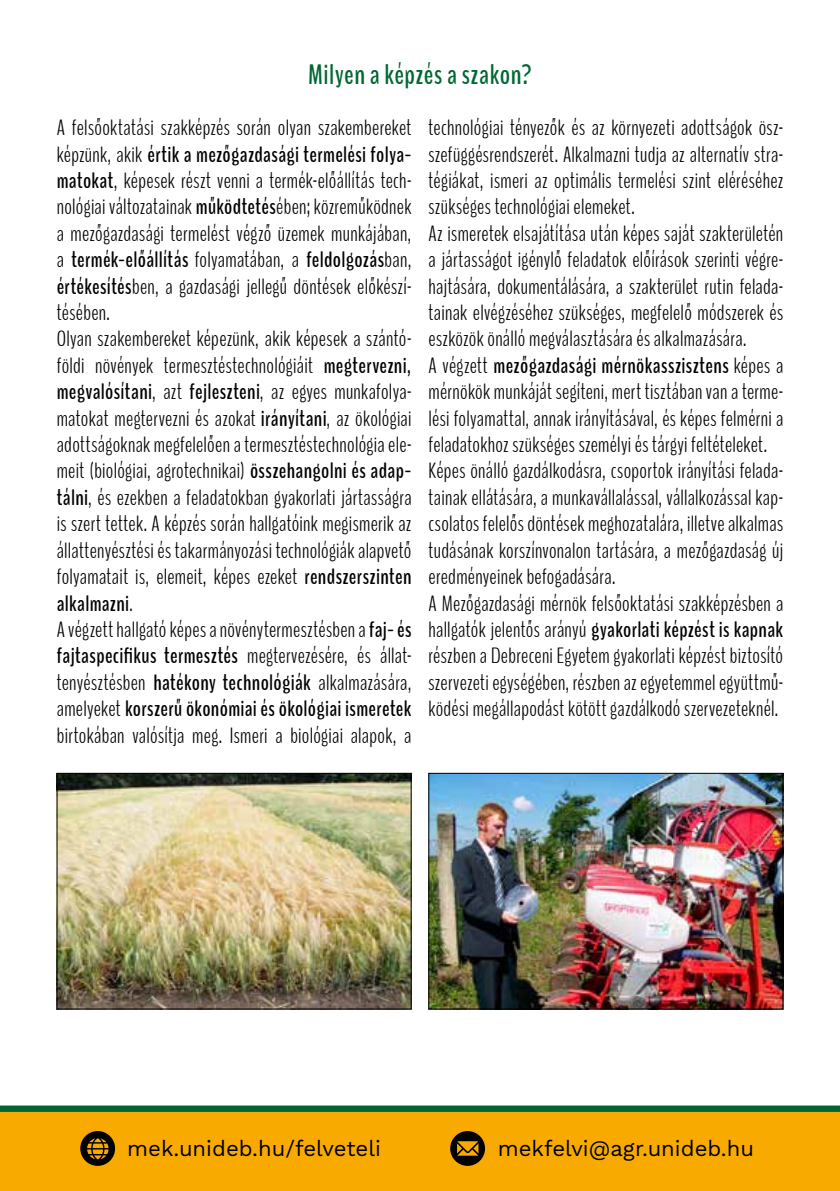
<style>
.page{position:relative;width:840px;height:1191px;background:#fff}
.page>*{position:absolute;margin:0;border:0;box-sizing:border-box;transform-origin:0 0}
.t1{font:700 28px "Bench Nine";letter-spacing:.02em;color:#006732}
.t2{font:300 22px/26.4px "Bench Nine";letter-spacing:.015em;color:#000}
.t3{font:22px "Work Sans";color:#000}
.s1{font-weight:700}
</style>
<div class="page">
<img style="left:59px;top:775px;width:350px;height:232px">
<div style="left:57px;top:773px;width:354px;height:236px;border:1px solid #000"></div>
<div style="left:0;top:1106px;width:839px;height:85px;background:#f8aa00"></div>
<div style="left:0;top:1106px;width:839px;height:6px;background:#006732"></div>
<svg style="left:80px;top:1131px;width:35px;height:34px"></svg>
<svg style="left:450px;top:1131px;width:35px;height:34px"></svg>
<img style="left:430px;top:775px;width:350px;height:232px">
<div style="left:428px;top:773px;width:354px;height:236px;border:1px solid #000"></div>
<p class="t1" style="left:308px;top:57px;width:225px">Milyen a képzés a szakon?</p>
<p class="t2" style="left:57px;top:115px;width:356px">A felsőoktatási szakképzés során olyan szakembereket képzünk, akik <span class="s1">értik a mezőgazdasági termelési folya&shy;matokat</span>, képesek részt venni a termék-előállítás tech&shy;nológiai változatainak <span class="s1">működtetés</span>ében; közreműködnek a mezőgazdasági termelést végző üzemek munkájában, a <span class="s1">termék-előállítás</span> folyamatában, a <span class="s1">feldolgozás</span>ban, <span class="s1">értékesítés</span>ben, a gazdasági jellegű döntések előkészí&shy;tésében.<br>Olyan szakembereket képezünk, akik képesek a szántó&shy;földi növények termesztéstechnológiáit <span class="s1">megtervezni, megvalósítani</span>, azt <span class="s1">fejleszteni</span>, az egyes munkafolya&shy;matokat megtervezni és azokat <span class="s1">irányítani</span>, az ökológiai adottságoknak megfelelően a termesztéstechnológia ele&shy;meit (biológiai, agrotechnikai) <span class="s1">összehangolni és adap&shy;tálni</span>, és ezekben a feladatokban gyakorlati jártasságra is szert tettek. A képzés során hallgatóink megismerik az állattenyésztési és takarmányozási technológiák alapvető folyamatait is, elemeit, képes ezeket <span class="s1">rendszerszinten alkalmazni</span>.<br>A végzett hallgató képes a növénytermesztésben a <span class="s1">faj- és fajtaspecifikus termesztés</span> megtervezésére, és állat&shy;tenyésztésben <span class="s1">hatékony technológiák</span> alkalmazására, amelyeket <span class="s1">korszerű ökonómiai és ökológiai ismeretek </span>birtokában valósítja meg. Ismeri a biológiai alapok, a</p>
<p class="t2" style="left:428px;top:115px;width:356px">technológiai tényezők és az környezeti adottságok ös - szefüggésrendszerét. Alkalmazni tudja az alternatív stra&shy;tégiákat, ismeri az optimális termelési szint eléréséhez szükséges technológiai elemeket.<br>Az ismeretek elsajátítása után képes saját szakterületén a jártasságot igénylő feladatok előírások szerinti végre&shy;hajtására, dokumentálására, a szakterület rutin felada&shy;tainak elvégzéséhez szükséges, megfelelő módszerek és eszközök önálló megválasztására és alkalmazására.<br>A végzett <span class="s1">mezőgazdasági mérnökasszisztens</span> képes a mérnökök munkáját segíteni, mert tisztában van a terme&shy;lési folyamattal, annak irányításával, és képes felmérni a feladatokhoz szükséges személyi és tárgyi feltételeket.<br>Képes önálló gazdálkodásra, csoportok irányítási felada&shy;tainak ellátására, a munkavállalással, vállalkozással kap&shy;csolatos felelős döntések meghozatalára, illetve alkalmas tudásának korszínvonalon tartására, a mezőgazdaság új eredményeinek befogadására.<br>A Mezőgazdasági mérnök felsőoktatási szakképzésben a hallgatók jelentős arányú <span class="s1">gyakorlati képzést is kapnak </span>részben a Debreceni Egyetem gyakorlati képzést biztosító szervezeti egységében, részben az egyetemmel együttmű&shy;ködési megállapodást kötött gazdálkodó szervezeteknél.</p>
<p class="t3" style="left:127px;top:1135px;width:255px">mek.unideb.hu/felveteli</p>
<p class="t3" style="left:497px;top:1135px;width:258px">mekfelvi@agr.unideb.hu</p>
</div>
